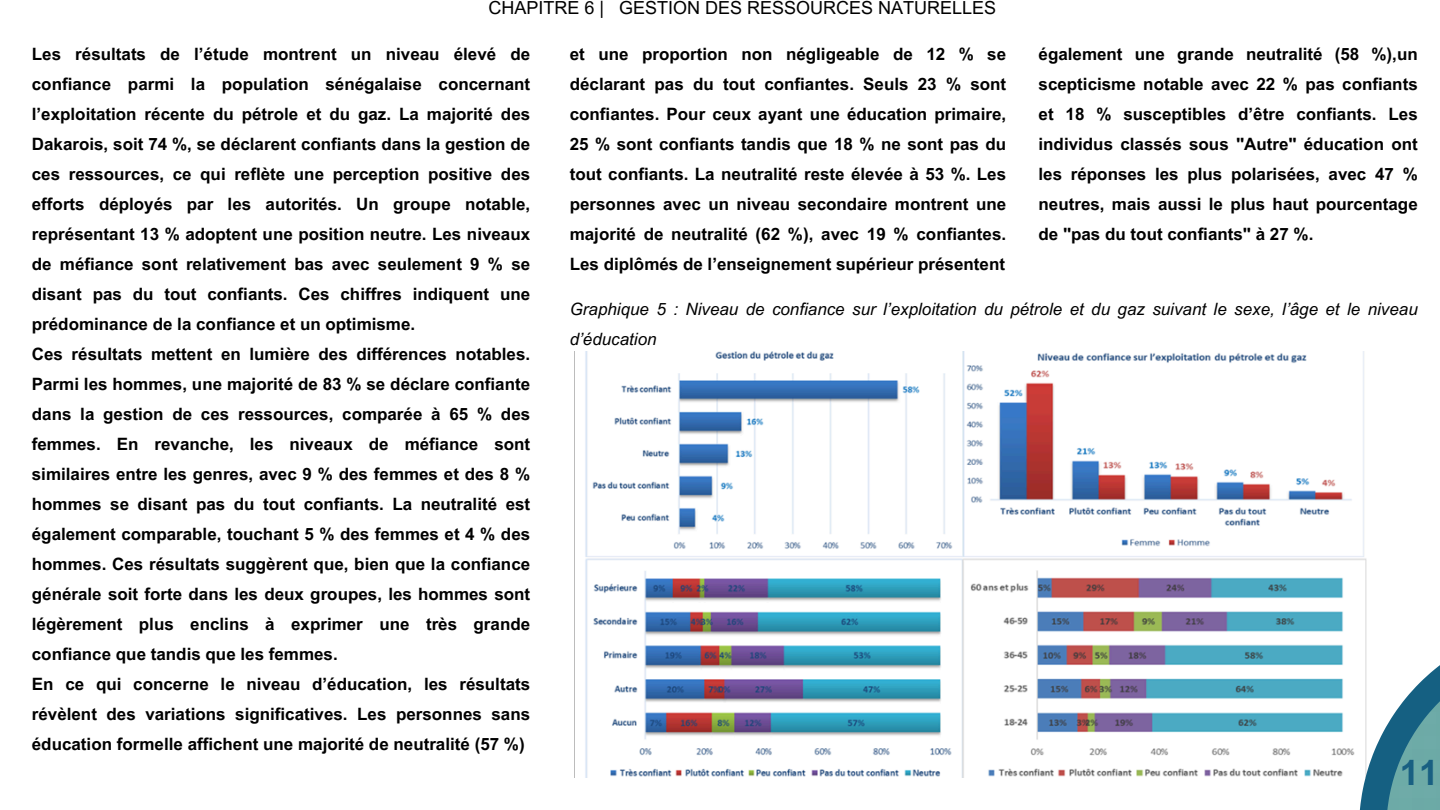
<style>
.page{position:relative;width:1440px;height:810px;background:#fff}
.page>*{position:absolute;margin:0;border:0;box-sizing:border-box;transform-origin:0 0}
.t1{font:700 35px "Arial MT Pro";color:#196082}
.t2{font:18px "Arial MT Pro";color:#000}
.t3{font:700 17px/30px "Arial MT Pro";color:#000;text-align:justify}
.t4{font:italic 17px/30px "Arial MT Pro";color:#000}
</style>
<div class="page">
<img style="left:574px;top:352px;width:793px;height:426px">
<svg style="left:1359px;top:623px;width:27px;height:187px"></svg>
<img style="left:1386px;top:665px;width:54px;height:145px">
<h2 class="t2" style="left:488px;top:1px;width:509px">CHAPITRE 6 | GESTION DES RESSOURCES NATURELLES</h2>
<h2 class="t3" style="left:32px;top:41px;width:500px;text-align:left">Les résultats de l’étude montrent un niveau élevé de confiance parmi la population sénégalaise concernant l’exploitation récente du pétrole et du gaz. La majorité des Dakarois, soit 74 %, se déclarent confiants dans la gestion de ces ressources, ce qui reflète une perception positive des efforts déployés par les autorités. Un groupe notable, représentant 13 % adoptent une position neutre. Les niveaux de méfiance sont relativement bas avec seulement 9 % se disant pas du tout confiants. Ces chiffres indiquent une prédominance de la confiance et un optimisme.<br>Ces résultats mettent en lumière des différences notables.<br>Parmi les hommes, une majorité de 83 % se déclare confiante dans la gestion de ces ressources, comparée à 65 % des femmes. En revanche, les niveaux de méfiance sont similaires entre les genres, avec 9 % des femmes et des 8 % hommes se disant pas du tout confiants. La neutralité est également comparable, touchant 5 % des femmes et 4 % des hommes. Ces résultats suggèrent que, bien que la confiance générale soit forte dans les deux groupes, les hommes sont légèrement plus enclins à exprimer une très grande confiance que tandis que les femmes.<br>En ce qui concerne le niveau d’éducation, les résultats révèlent des variations significatives. Les personnes sans éducation formelle affichent une majorité de neutralité (57 %)</h2>
<h2 class="t3" style="left:570px;top:41px;width:438px">et une proportion non négligeable de 12 % se déclarant pas du tout confiantes. Seuls 23 % sont confiantes. Pour ceux ayant une éducation primaire, 25 % sont confiants tandis que 18 % ne sont pas du tout confiants. La neutralité reste élevée à 53 %. Les personnes avec un niveau secondaire montrent une majorité de neutralité (62 %), avec 19 % confiantes.<br>Les diplômés de l’enseignement supérieur présentent</h2>
<p class="t3" style="left:1039px;top:41px;width:381px">également une grande neutralité (58 %),un scepticisme notable avec 22 % pas confiants et 18 % susceptibles d’être confiants. Les individus classés sous "Autre" éducation ont les réponses les plus polarisées, avec 47 % neutres, mais aussi le plus haut pourcentage de "pas du tout confiants" à 27 %.</p>
<p class="t4" style="left:570px;top:296px;width:850px">Graphique 5 : Niveau de confiance sur l’exploitation du pétrole et du gaz suivant le sexe, l’âge et le niveau d’éducation</p>
<p class="t1" style="left:1400px;top:760px;width:40px">11</p>
</div>
